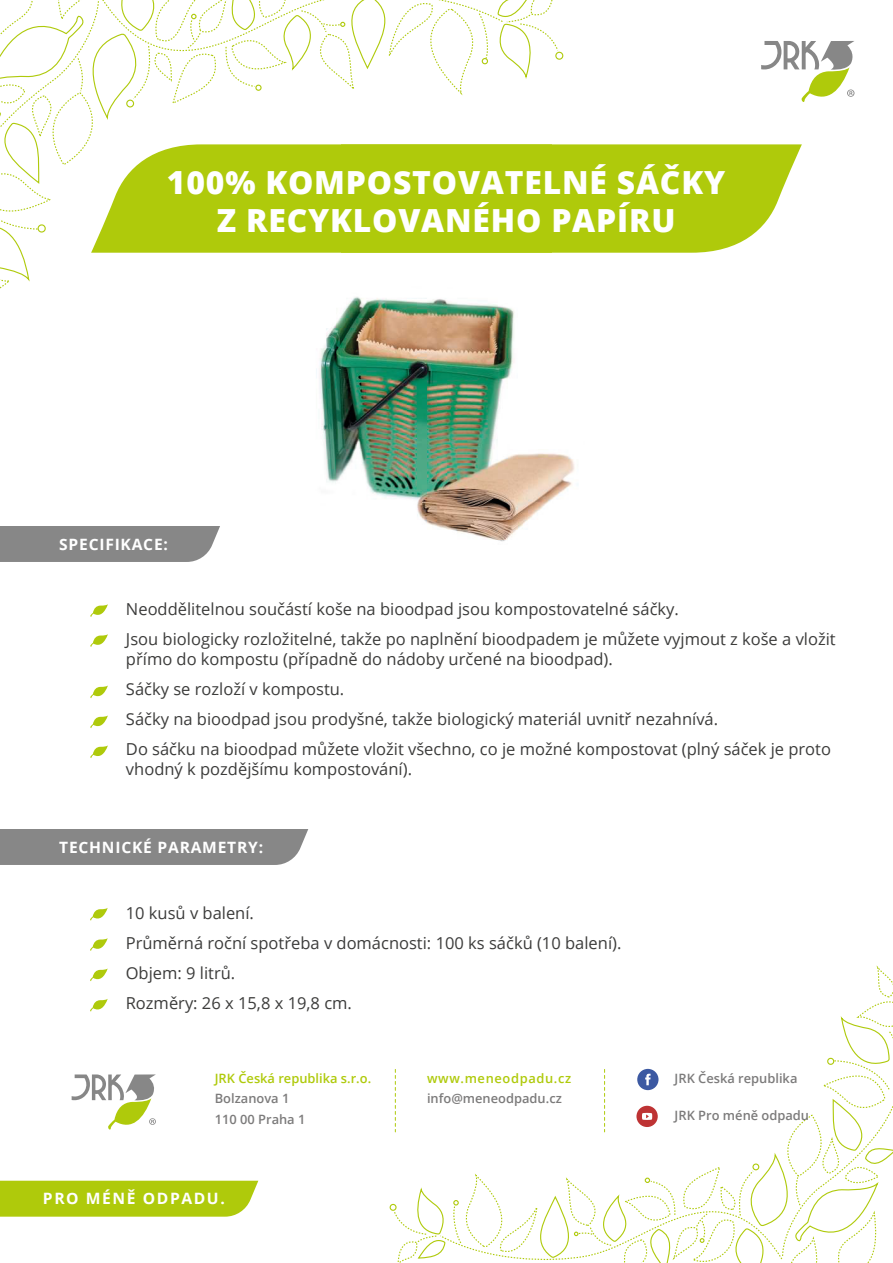
<style>
.page{position:relative;width:893px;height:1263px;background:#fff}
.page>*{position:absolute;margin:0;border:0;box-sizing:border-box;transform-origin:0 0}
.t1{font:800 31.8px/38.2px "Open Sans";letter-spacing:.025em;color:#fff;text-align:center}
.t2{font:16.5px/30px "Open Sans";color:#3c3c3b}
.t3{font:700 15.6px "Open Sans";letter-spacing:.05em;color:#fff}
.t4{font:700 15.6px "Open Sans";letter-spacing:.1em;color:#fff}
.t5{font:600 12.9px/20.2px "Open Sans";color:#7c7b7b}
.t6{font:600 12.9px "Open Sans";color:#afca0b}
.t7{font:600 12.9px "Open Sans";letter-spacing:.05em;color:#afca0b}
</style>
<div class="page">
<div style="left:389px;top:1204px;width:8px;height:7px;border:1px solid #afca0b;border-radius:50%"></div>
<div style="left:555px;top:52px;width:9px;height:8px;border:1px solid #afca0b;border-radius:50%"></div>
<svg style="left:0;top:0;width:559px;height:289px"></svg>
<div style="left:0;top:1181px;width:258px;height:36px;background:#afca0b"></div>
<svg style="left:91px;top:144px;width:250px;height:109px;background:#b8d028"></svg>
<svg style="left:341px;top:144px;width:461px;height:109px;background:#b4cd1b"></svg>
<svg style="left:90px;top:604px;width:18px;height:13px"></svg>
<svg style="left:90px;top:634px;width:18px;height:13px"></svg>
<svg style="left:90px;top:685px;width:18px;height:13px"></svg>
<svg style="left:90px;top:715px;width:18px;height:13px"></svg>
<svg style="left:90px;top:745px;width:18px;height:13px"></svg>
<svg style="left:90px;top:908px;width:18px;height:13px"></svg>
<svg style="left:90px;top:938px;width:18px;height:13px"></svg>
<svg style="left:90px;top:968px;width:18px;height:13px"></svg>
<svg style="left:90px;top:999px;width:18px;height:13px"></svg>
<svg style="left:761px;top:41px;width:93px;height:61px"></svg>
<div style="left:0;top:829px;width:308px;height:36px;background:#878787"></div>
<div style="left:0;top:526px;width:220px;height:36px;background:#878787"></div>
<svg style="left:72px;top:1074px;width:84px;height:56px"></svg>
<svg style="left:393px;top:965px;width:500px;height:298px"></svg>
<img style="left:309px;top:285px;width:266px;height:257px">
<h1 class="t1" style="left:167px;top:161px;width:560px">100% KOMPOSTOVATELNÉ SÁČKY<br>Z RECYKLOVANÉHO PAPÍRU</h1>
<p class="t3" style="left:59px;top:533px;width:110px">SPECIFIKACE:</p>
<p class="t2" style="left:126px;top:593px;width:711px">Neoddělitelnou součástí koše na bioodpad jsou kompostovatelné sáčky.<br>Jsou biologicky rozložitelné, takže po naplnění bioodpadem je můžete vyjmout z koše a vložit</p>
<p class="t2" style="left:126px;top:643px;width:707px">přímo do kompostu (případně do nádoby určené na bioodpad).<br>Sáčky se rozloží v kompostu.<br>Sáčky na bioodpad jsou prodyšné, takže biologický materiál uvnitř nezahnívá.<br>Do sáčku na bioodpad můžete vložit všechno, co je možné kompostovat (plný sáček je proto</p>
<p class="t2" style="left:126px;top:753px;width:288px">vhodný k pozdějšímu kompostování).</p>
<p class="t3" style="left:59px;top:836px;width:205px">TECHNICKÉ PARAMETRY:</p>
<p class="t2" style="left:126px;top:897px;width:497px">10 kusů v balení.<br>Průměrná roční spotřeba v domácnosti: 100 ks sáčků (10 balení).<br>Objem: 9 litrů.<br>Rozměry: 26 x 15,8 x 19,8 cm.</p>
<p class="t6" style="left:215px;top:1070px;width:158px">JRK Česká republika s.r.o.</p>
<p class="t5" style="left:215px;top:1088px;width:92px">Bolzanova 1<br>110 00 Praha 1</p>
<p class="t4" style="left:43px;top:1187px;width:183px">PRO MÉNĚ ODPADU.</p>
<p class="t7" style="left:427px;top:1070px;width:146px">www.meneodpadu.cz</p>
<p class="t5" style="left:427px;top:1088px;width:136px">info@meneodpadu.cz</p>
<p class="t5" style="left:675px;top:1068px;width:124px">JRK Česká republika</p>
<p class="t5" style="left:675px;top:1105px;width:136px">JRK Pro méně odpadu</p>
</div>
